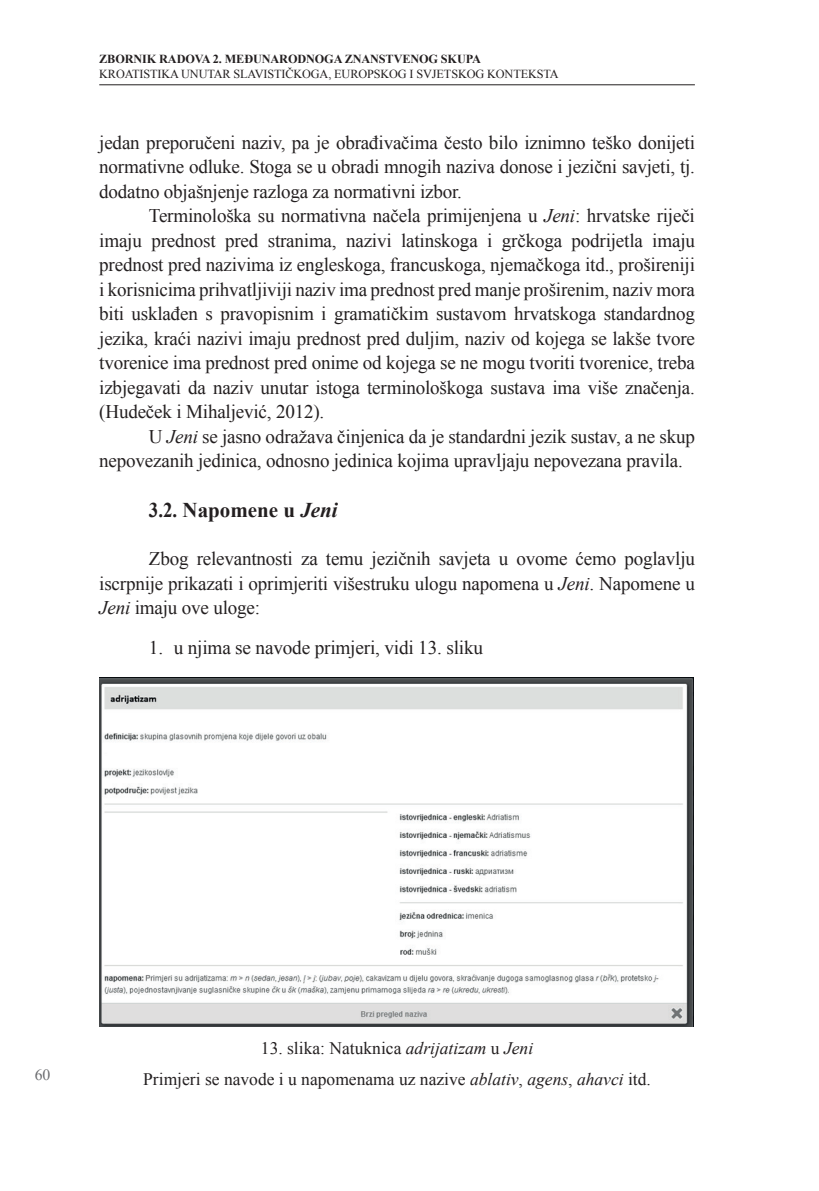
<style>
.page{position:relative;width:819px;height:1191px;background:#fff}
.page>*{position:absolute;margin:0;border:0;box-sizing:border-box;transform-origin:0 0}
.t1{font:700 21px "Times New Roman";color:#231f20;scale:.9 1}
.t2{font:19.25px/24.5px "Times New Roman";letter-spacing:-.01em;color:#231f20;text-align:justify}
.t3{font:17.5px/31px "Times New Roman";color:#231f20;text-align:center}
.t4{font:15.75px "Times New Roman";color:#6c6d70}
.t5{font:12.25px "Times New Roman";letter-spacing:-.01em;color:#231f20}
.t6{font:700 12.25px "Times New Roman";letter-spacing:-.01em;color:#231f20}
.s1{font-style:italic}
</style>
<div class="page">
<hr style="left:99px;top:84px;width:595px;height:1px;background:#231f20">
<img style="left:99px;top:677px;width:594px;height:349px">
<p class="t6" style="left:99px;top:50px;width:383px">ZBORNIK RADOVA 2. MEĐUNARODNOGA ZNANSTVENOG SKUPA</p>
<p class="t5" style="left:99px;top:65px;width:461px">KROATISTIKA UNUTAR SLAVISTIČKOGA, EUROPSKOG I SVJETSKOG KONTEKSTA</p>
<p class="t2" style="left:99px;top:130px;width:597px">jedan preporučeni naziv, pa je obrađivačima često bilo iznimno teško donijeti normativne odluke. Stoga se u obradi mnogih naziva donose i jezični savjeti, tj. dodatno objašnjenje razloga za normativni izbor.</p>
<p class="t2" style="left:99px;top:203px;width:597px;text-indent:50px">Terminološka su normativna načela primijenjena u <span class="s1">Jeni</span>: hrvatske riječi imaju prednost pred stranima, nazivi latinskoga i grčkoga podrijetla imaju prednost pred nazivima iz engleskoga, francuskoga, njemačkoga itd., prošireniji i korisnicima prihvatljiviji naziv ima prednost pred manje proširenim, naziv mora biti usklađen s pravopisnim i gramatičkim sustavom hrvatskoga standardnog jezika, kraći nazivi imaju prednost pred duljim, naziv od kojega se lakše tvore tvorenice ima prednost pred onime od kojega se ne mogu tvoriti tvorenice, treba izbjegavati da naziv unutar istoga terminološkoga sustava ima više značenja. (Hudeček i Mihaljević, 2012).</p>
<p class="t2" style="left:99px;top:424px;width:597px;text-indent:50px">U <span class="s1">Jeni</span> se jasno odražava činjenica da je standardni jezik sustav, a ne skup nepovezanih jedinica, odnosno jedinica kojima upravljaju nepovezana pravila.</p>
<p class="t1" style="left:149px;top:495px;width:211px">3.2. Napomene u <span class="s1">Jeni</span></p>
<p class="t2" style="left:99px;top:546px;width:597px;text-indent:50px">Zbog relevantnosti za temu jezičnih savjeta u ovome ćemo poglavlju iscrpnije prikazati i oprimjeriti višestruku ulogu napomena u <span class="s1">Jeni</span>. Napomene u <span class="s1">Jeni</span> imaju ove uloge:</p>
<p class="t2" style="left:149px;top:634px;width:335px">1. u njima se navode primjeri, vidi 13. sliku</p>
<p class="t4" style="left:35px;top:1064px;width:17px">60</p>
<p class="t3" style="left:143px;top:1032px;width:509px">13. slika: Natuknica <span class="s1">adrijatizam</span> u <span class="s1">Jeni<br></span>Primjeri se navode i u napomenama uz nazive <span class="s1">ablativ</span>, <span class="s1">agens</span>, <span class="s1">ahavci</span> itd.</p>
</div>
